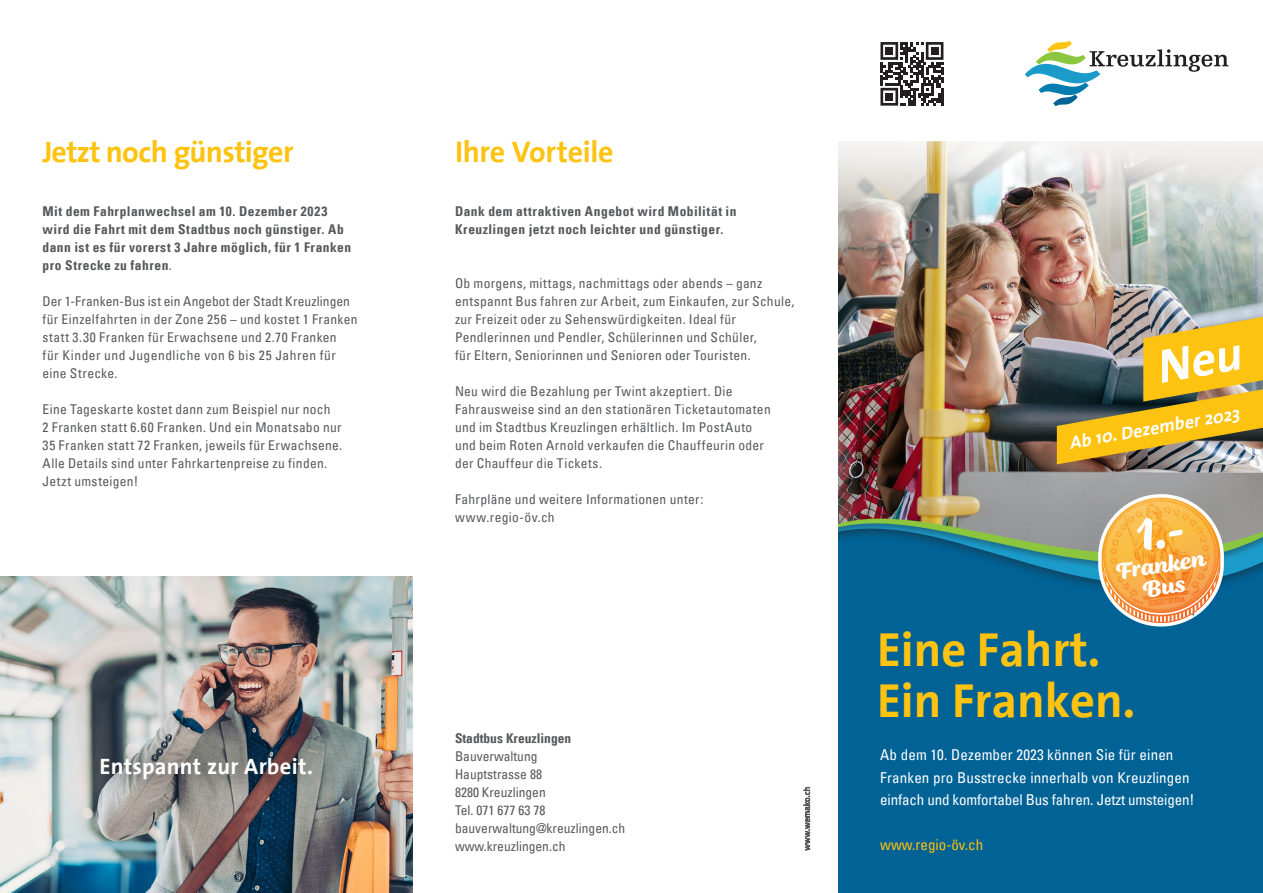
<style>
.page{position:relative;width:1263px;height:893px;background:#fff}
.page>*{position:absolute;margin:0;border:0;box-sizing:border-box;transform-origin:0 0}
.t1{font:700 48.45px "The Sans";color:#fec210}
.KRE_Grundschrift_hf{font:700 30px "The Sans";letter-spacing:-.02em;color:#fec210}
.t2{font:700 27.3px/22.2px "Vadelma";color:#fff;text-align:center}
.KRE_Grundschrift_hf-2{font:700 22.5px "The Sans";letter-spacing:.01em;color:#fff}
.t3{font:italic 700 18px "The Sans";color:#fff}
.t4{font:condensed 15px "Univers LT";letter-spacing:.01em;color:#fff}
.t5{font:condensed 15px "Univers LT";letter-spacing:-.01em;color:#fff}
.t6{font:condensed 15px "Univers LT";color:#fec210}
.KRE_Grundschrift_hf-3{font:condensed 13.5px/18px "Univers LT";letter-spacing:.025em;color:#57585a}
.KRE_Grundschrift_hf-4{font:700 condensed 13.5px/18px "Univers LT";letter-spacing:.035em;color:#57585a}
.KRE_Grundschrift_hf-5{font:condensed 13.5px "Univers LT";color:#57585a}
.KRE_Grundschrift_hf-6{font:700 condensed 13.5px "Univers LT";color:#57585a}
.s1{font-weight:400}
</style>
<div class="page">
<img style="left:0;top:576px;width:412px;height:317px">
<svg style="left:78px;top:736px;width:254px;height:64px;background:#7a7b7c"></svg>
<svg style="left:880px;top:42px;width:63px;height:64px"></svg>
<div style="left:885px;top:47px;width:8px;height:8px;background:#231f20"></div>
<div style="left:931px;top:47px;width:7px;height:8px;background:#231f20"></div>
<div style="left:885px;top:93px;width:8px;height:8px;background:#231f20"></div>
<div style="left:838px;top:408px;width:425px;height:485px;background:#006295"></div>
<svg style="left:976px;top:555px;width:287px;height:32px"></svg>
<img style="left:838px;top:141px;width:425px;height:414px">
<svg style="left:804px;top:787px;width:6px;height:63px"></svg>
<svg style="left:1025px;top:40px;width:203px;height:67px"></svg>
<svg style="left:1095px;top:491px;width:132px;height:136px;background:#cda569"></svg>
<img style="left:1056px;top:313px;width:207px;height:152px">
<p class="KRE_Grundschrift_hf" style="left:43px;top:127px;width:253px">Jetzt noch günstiger</p>
<p class="KRE_Grundschrift_hf-4" style="left:43px;top:202px;width:310px">Mit dem Fahrplanwechsel am 10. Dezember 2023 wird die Fahrt mit dem Stadtbus noch günstiger. Ab dann ist es für vorerst 3 Jahre möglich, für 1 Franken pro Strecke zu fahren<span class="s1">.</span></p>
<p class="KRE_Grundschrift_hf-3" style="left:43px;top:292px;width:317px">Der 1-Franken-Bus ist ein Angebot der Stadt Kreuzlingen für Einzelfahrten in der Zone 256 – und kostet 1 Franken statt 3.30 Franken für Erwachsene und 2.70 Franken<br>für Kinder und Jugendliche von 6 bis 25 Jahren für eine Strecke.</p>
<p class="KRE_Grundschrift_hf-3" style="left:43px;top:400px;width:301px">Eine Tageskarte kostet dann zum Beispiel nur noch<br>2 Franken statt 6.60 Franken. Und ein Monatsabo nur 35 Franken statt 72 Franken, jeweils für Erwachsene.<br>Alle Details sind unter Fahrkartenpreise zu finden.</p>
<p class="KRE_Grundschrift_hf-3" style="left:43px;top:472px;width:97px">Jetzt umsteigen!</p>
<p class="KRE_Grundschrift_hf-2" style="left:99px;top:748px;width:215px">Entspannt zur Arbeit.</p>
<p class="KRE_Grundschrift_hf" style="left:455px;top:127px;width:160px">Ihre Vorteile</p>
<p class="KRE_Grundschrift_hf-4" style="left:455px;top:202px;width:283px">Dank dem attraktiven Angebot wird Mobilität in</p>
<p class="KRE_Grundschrift_hf-4" style="left:455px;top:220px;width:270px">Kreuzlingen jetzt noch leichter und günstiger.</p>
<p class="KRE_Grundschrift_hf-3" style="left:455px;top:274px;width:341px">Ob morgens, mittags, nachmittags oder abends – ganz entspannt Bus fahren zur Arbeit, zum Einkaufen, zur Schule, zur Freizeit oder zu Sehenswürdigkeiten. Ideal für Pendlerinnen und Pendler, Schülerinnen und Schüler,<br>für Eltern, Seniorinnen und Senioren oder Touristen.</p>
<p class="KRE_Grundschrift_hf-3" style="left:455px;top:382px;width:317px">Neu wird die Bezahlung per Twint akzeptiert. Die Fahrausweise sind an den stationären Ticketautomaten und im Stadtbus Kreuzlingen erhältlich. Im PostAuto und beim Roten Arnold verkaufen die Chauffeurin oder der Chauffeur die Tickets.</p>
<p class="KRE_Grundschrift_hf-3" style="left:455px;top:490px;width:250px">Fahrpläne und weitere Informationen unter:</p>
<p class="KRE_Grundschrift_hf-3" style="left:455px;top:508px;width:101px">www.regio-öv.ch</p>
<p class="KRE_Grundschrift_hf-6" style="left:455px;top:729px;width:118px">Stadtbus Kreuzlingen</p>
<p class="KRE_Grundschrift_hf-5" style="left:455px;top:747px;width:84px">Bauverwaltung</p>
<p class="KRE_Grundschrift_hf-5" style="left:455px;top:765px;width:88px">Hauptstrasse 88</p>
<p class="KRE_Grundschrift_hf-5" style="left:455px;top:783px;width:92px">8280 Kreuzlingen</p>
<p class="KRE_Grundschrift_hf-5" style="left:455px;top:801px;width:92px">Tel. 071 677 63 78</p>
<p class="KRE_Grundschrift_hf-5" style="left:455px;top:819px;width:172px">bauverwaltung@kreuzlingen.ch</p>
<p class="KRE_Grundschrift_hf-5" style="left:455px;top:837px;width:112px">www.kreuzlingen.ch</p>
<p class="t3" style="left:1067px;top:428px;width:174px;rotate:-10deg">Ab 10. Dezember 2023</p>
<p class="t2" style="left:1115px;top:561px;width:90px;rotate:-8deg">Franken<br>Bus</p>
<p class="t1" style="left:877px;top:609px;width:225px">Eine Fahrt.</p>
<p class="t1" style="left:877px;top:660px;width:260px">Ein Franken.</p>
<p class="t4" style="left:880px;top:745px;width:295px">Ab dem 10. Dezember 2023 können Sie für einen</p>
<p class="t4" style="left:880px;top:768px;width:311px">Franken pro Busstrecke innerhalb von Kreuzlingen</p>
<p class="t5" style="left:880px;top:790px;width:316px">einfach und komfortabel Bus fahren. Jetzt umsteigen!</p>
<p class="t6" style="left:880px;top:835px;width:105px">www.regio-öv.ch</p>
</div>
